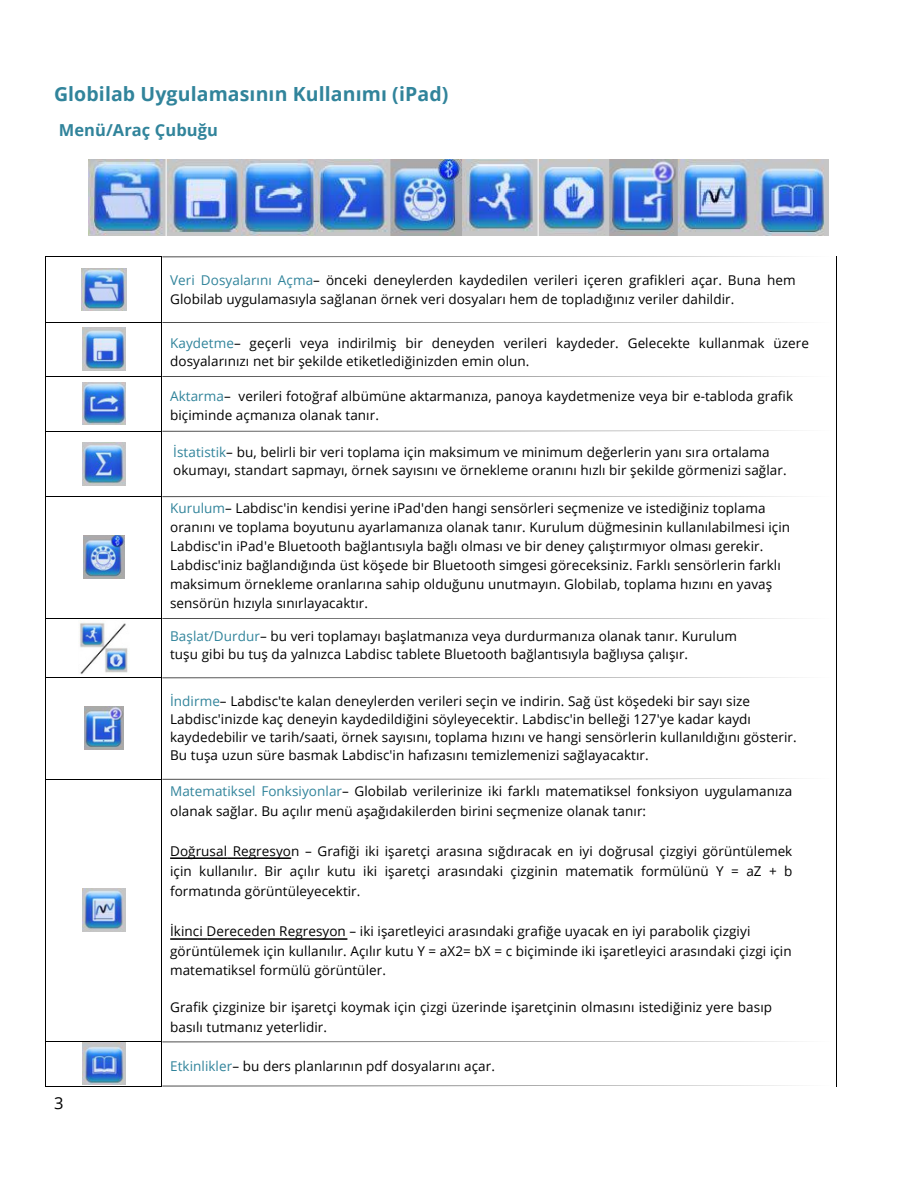
<style>
.page{position:relative;width:918px;height:1188px;background:#fff}
.page>*{position:absolute;margin:0;border:0;box-sizing:border-box;transform-origin:0 0}
.t1{font:700 19.5px "Open Sans";letter-spacing:.005em;color:#31849b}
.t2{font:700 16.5px "Open Sans";letter-spacing:.005em;color:#31849b}
.t3{font:16.5px "Open Sans";color:#000}
.t4{font:13.5px/19.2px "Open Sans";letter-spacing:.005em;color:#000}
.s1{color:#31849b}
</style>
<div class="page">
<hr style="left:46px;top:257px;width:116px;height:1px;background:#000">
<svg style="left:163px;top:257px;width:196px;height:1px"></svg>
<hr style="left:46px;top:257px;width:1px;height:65px;background:#000">
<hr style="left:162px;top:257px;width:1px;height:65px;background:#000">
<hr style="left:836px;top:257px;width:1px;height:65px;background:#000">
<hr style="left:46px;top:322px;width:116px;height:1px;background:#000">
<svg style="left:162px;top:322px;width:675px;height:1px"></svg>
<hr style="left:46px;top:323px;width:1px;height:53px;background:#000">
<hr style="left:162px;top:323px;width:1px;height:53px;background:#000">
<hr style="left:836px;top:323px;width:1px;height:53px;background:#000">
<hr style="left:46px;top:376px;width:116px;height:1px;background:#000">
<svg style="left:162px;top:376px;width:675px;height:1px"></svg>
<hr style="left:46px;top:377px;width:1px;height:54px;background:#000">
<hr style="left:162px;top:377px;width:1px;height:54px;background:#000">
<hr style="left:836px;top:377px;width:1px;height:54px;background:#000">
<hr style="left:46px;top:431px;width:116px;height:1px;background:#000">
<svg style="left:162px;top:431px;width:675px;height:1px"></svg>
<hr style="left:46px;top:432px;width:1px;height:64px;background:#000">
<hr style="left:162px;top:432px;width:1px;height:64px;background:#000">
<hr style="left:836px;top:432px;width:1px;height:64px;background:#000">
<hr style="left:46px;top:496px;width:116px;height:1px;background:#000">
<svg style="left:162px;top:496px;width:675px;height:1px"></svg>
<hr style="left:46px;top:497px;width:1px;height:121px;background:#000">
<hr style="left:162px;top:497px;width:1px;height:121px;background:#000">
<hr style="left:836px;top:497px;width:1px;height:121px;background:#000">
<hr style="left:46px;top:618px;width:116px;height:1px;background:#000">
<svg style="left:162px;top:618px;width:675px;height:1px"></svg>
<hr style="left:46px;top:619px;width:1px;height:59px;background:#000">
<hr style="left:162px;top:619px;width:1px;height:59px;background:#000">
<hr style="left:836px;top:619px;width:1px;height:59px;background:#000">
<hr style="left:46px;top:678px;width:116px;height:1px;background:#000">
<svg style="left:163px;top:678px;width:175px;height:1px"></svg>
<hr style="left:46px;top:678px;width:1px;height:101px;background:#000">
<hr style="left:162px;top:678px;width:1px;height:101px;background:#000">
<hr style="left:836px;top:678px;width:1px;height:101px;background:#000">
<hr style="left:46px;top:779px;width:116px;height:1px;background:#000">
<svg style="left:162px;top:779px;width:675px;height:1px"></svg>
<hr style="left:46px;top:780px;width:1px;height:262px;background:#000">
<hr style="left:162px;top:780px;width:1px;height:262px;background:#000">
<hr style="left:836px;top:780px;width:1px;height:262px;background:#000">
<hr style="left:46px;top:1042px;width:116px;height:1px;background:#000">
<svg style="left:163px;top:1042px;width:233px;height:1px"></svg>
<hr style="left:46px;top:1042px;width:1px;height:44px;background:#000">
<hr style="left:46px;top:1086px;width:116px;height:1px;background:#000">
<hr style="left:162px;top:1042px;width:1px;height:44px;background:#000">
<hr style="left:836px;top:1042px;width:1px;height:44px;background:#000">
<svg style="left:162px;top:1086px;width:675px;height:1px"></svg>
<img style="left:89px;top:160px;width:740px;height:75px">
<img style="left:81px;top:268px;width:45px;height:43px">
<img style="left:83px;top:328px;width:42px;height:43px">
<img style="left:83px;top:382px;width:42px;height:43px">
<img style="left:83px;top:442px;width:42px;height:43px">
<img style="left:84px;top:536px;width:40px;height:43px">
<img style="left:79px;top:622px;width:49px;height:52px">
<img style="left:84px;top:707px;width:40px;height:43px">
<img style="left:82px;top:889px;width:44px;height:43px">
<img style="left:83px;top:1042px;width:42px;height:43px">
<hr style="left:170px;top:857px;width:58px;height:2px;background:#000">
<hr style="left:228px;top:857px;width:63px;height:2px;background:#000">
<hr style="left:170px;top:938px;width:37px;height:2px;background:#000">
<hr style="left:207px;top:938px;width:73px;height:2px;background:#000">
<hr style="left:280px;top:938px;width:67px;height:2px;background:#000">
<h1 class="t1" style="left:54px;top:80px;width:396px">Globilab Uygulamasının Kullanımı (iPad)</h1>
<p class="t2" style="left:59px;top:118px;width:161px">Menü/Araç Çubuğu</p>
<p class="t4" style="left:170px;top:270px;width:627px"><span class="s1">Veri Dosyalarını Açma</span>– önceki deneylerden kaydedilen verileri içeren grafikleri açar. Buna hem<br>Globilab uygulamasıyla sağlanan örnek veri dosyaları hem de topladığınız veriler dahildir.</p>
<p class="t4" style="left:170px;top:334px;width:640px;line-height:18px"><span class="s1">Kaydetme</span>– geçerli veya indirilmiş bir deneyden verileri kaydeder. Gelecekte kullanmak üzere dosyalarınızı net bir şekilde etiketlediğinizden emin olun.</p>
<p class="t4" style="left:170px;top:386px;width:625px"><span class="s1">Aktarma</span>– verileri fotoğraf albümüne aktarmanıza, panoya kaydetmenize veya bir e-tabloda grafik biçiminde açmanıza olanak tanır.</p>
<p class="t4" style="left:173px;top:443px;width:615px;line-height:18px"><span class="s1">İstatistik</span>– bu, belirli bir veri toplama için maksimum ve minimum değerlerin yanı sıra ortalama okumayı, standart sapmayı, örnek sayısını ve örnekleme oranını hızlı bir şekilde görmenizi sağlar.</p>
<p class="t4" style="left:170px;top:498px;width:622px"><span class="s1">Kurulum</span>– Labdisc'in kendisi yerine iPad'den hangi sensörleri seçmenize ve istediğiniz toplama oranını ve toplama boyutunu ayarlamanıza olanak tanır. Kurulum düğmesinin kullanılabilmesi için Labdisc'in iPad'e Bluetooth bağlantısıyla bağlı olması ve bir deney çalıştırmıyor olması gerekir.<br>Labdisc'iniz bağlandığında üst köşede bir Bluetooth simgesi göreceksiniz. Farklı sensörlerin farklı maksimum örnekleme oranlarına sahip olduğunu unutmayın. Globilab, toplama hızını en yavaş sensörün hızıyla sınırlayacaktır.</p>
<p class="t4" style="left:170px;top:627px;width:568px;line-height:18px"><span class="s1">Başlat/Durdur</span>– bu veri toplamayı başlatmanıza veya durdurmanıza olanak tanır. Kurulum tuşu gibi bu tuş da yalnızca Labdisc tablete Bluetooth bağlantısıyla bağlıysa çalışır.</p>
<p class="t4" style="left:170px;top:692px;width:628px;line-height:18px"><span class="s1">İndirme</span>– Labdisc'te kalan deneylerden verileri seçin ve indirin. Sağ üst köşedeki bir sayı size Labdisc'inizde kaç deneyin kaydedildiğini söyleyecektir. Labdisc'in belleği 127'ye kadar kaydı kaydedebilir ve tarih/saati, örnek sayısını, toplama hızını ve hangi sensörlerin kullanıldığını gösterir.<br>Bu tuşa uzun süre basmak Labdisc'in hafızasını temizlemenizi sağlayacaktır.</p>
<p class="t4" style="left:170px;top:780px;width:624px;line-height:20.2px"><span class="s1">Matematiksel Fonksiyonlar</span>– Globilab verilerinize iki farklı matematiksel fonksiyon uygulamanıza olanak sağlar. Bu açılır menü aşağıdakilerden birini seçmenize olanak tanır:</p>
<p class="t4" style="left:170px;top:841px;width:624px;line-height:20.2px;text-align:justify">Doğrusal Regresyon – Grafiği iki işaretçi arasına sığdıracak en iyi doğrusal çizgiyi görüntülemek için kullanılır. Bir açılır kutu iki işaretçi arasındaki çizginin matematik formülünü Y = aZ + b formatında görüntüleyecektir.</p>
<p class="t4" style="left:170px;top:922px;width:623px">İkinci Dereceden Regresyon – iki işaretleyici arasındaki grafiğe uyacak en iyi parabolik çizgiyi görüntülemek için kullanılır. Açılır kutu Y = aX2= bX = c biçiminde iki işaretleyici arasındaki çizgi için matematiksel formülü görüntüler.</p>
<p class="t4" style="left:170px;top:997px;width:604px;line-height:20.2px">Grafik çizginize bir işaretçi koymak için çizgi üzerinde işaretçinin olmasını istediğiniz yere basıp basılı tutmanız yeterlidir.</p>
<p class="t3" style="left:54px;top:1092px;width:11px">3</p>
<p class="t4" style="left:170px;top:1056px;width:326px"><span class="s1">Etkinlikler</span>– bu ders planlarının pdf dosyalarını açar.</p>
</div>
